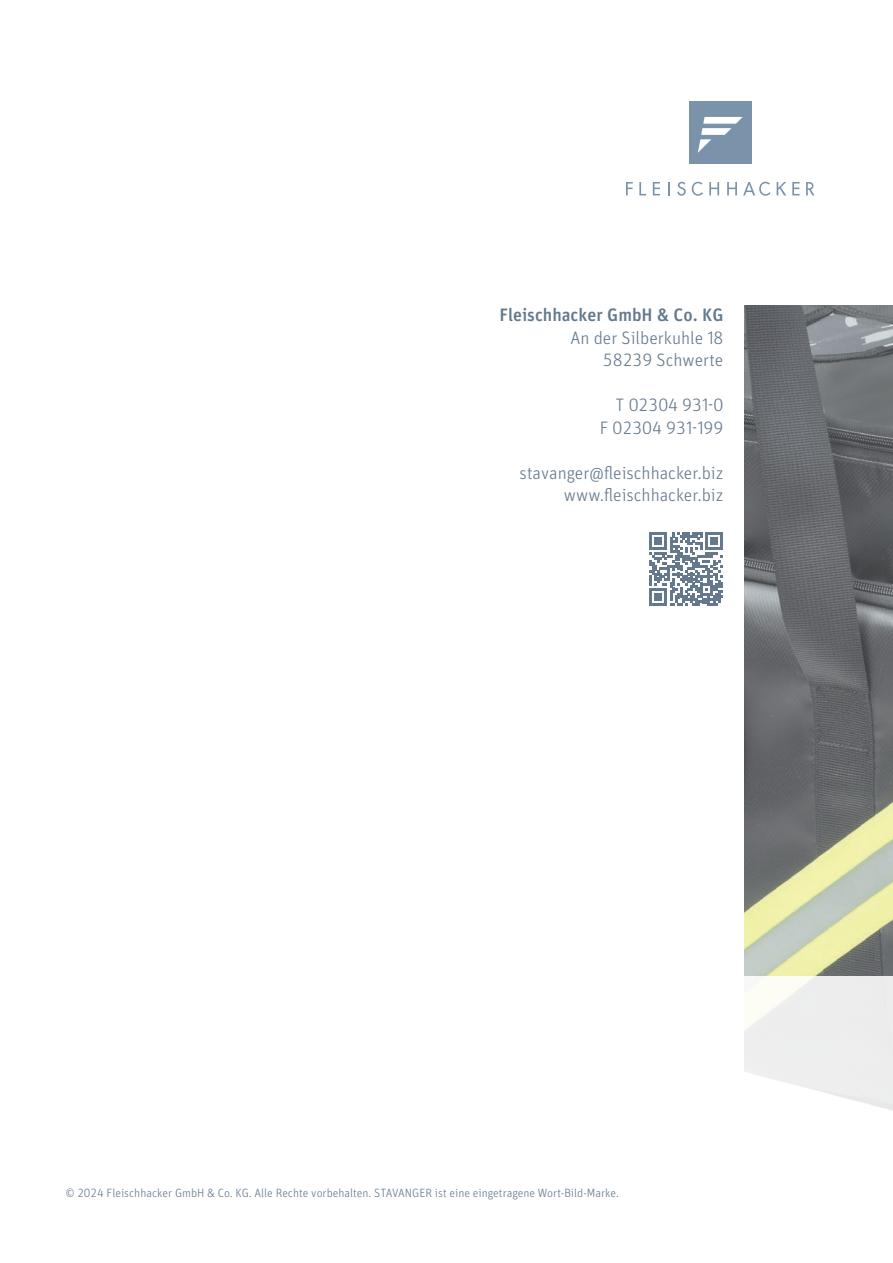
<style>
.page{position:relative;width:893px;height:1263px;background:#fff}
.page>*{position:absolute;margin:0;border:0;box-sizing:border-box;transform-origin:0 0}
.t1{font:300 18px/22.5px "Unit Pro";color:#64798d;text-align:right}
.t2{font:500 18px "Unit Pro";color:#64798d}
.t3{font:300 12px "Unit Pro";color:#64798d}
</style>
<div class="page">
<img style="left:744px;top:306px;width:149px;height:670px">
<svg style="left:650px;top:532px;width:73px;height:74px"></svg>
<svg style="left:677px;top:182px;width:9px;height:14px"></svg>
<svg style="left:692px;top:182px;width:11px;height:14px"></svg>
<svg style="left:639px;top:182px;width:7px;height:13px"></svg>
<svg style="left:626px;top:182px;width:7px;height:13px"></svg>
<svg style="left:653px;top:182px;width:7px;height:13px"></svg>
<svg style="left:792px;top:182px;width:8px;height:13px"></svg>
<svg style="left:668px;top:182px;width:2px;height:13px"></svg>
<svg style="left:727px;top:182px;width:10px;height:13px"></svg>
<svg style="left:709px;top:182px;width:10px;height:13px"></svg>
<svg style="left:777px;top:182px;width:9px;height:13px"></svg>
<svg style="left:743px;top:182px;width:28px;height:14px"></svg>
<svg style="left:806px;top:182px;width:8px;height:13px"></svg>
<div style="left:689px;top:101px;width:63px;height:63px;background:#7a93aa"></div>
<svg style="left:698px;top:117px;width:45px;height:36px"></svg>
<div style="left:744px;top:976px;width:149px;height:185px;background:linear-gradient(to right,#f9f9f8,#f0f0f1)"></div>
<p class="t2" style="left:499px;top:302px;width:226px">Fleischhacker GmbH &amp; Co. KG</p>
<p class="t1" style="left:571px;top:326px;width:154px">An der Silberkuhle 18<br>58239 Schwerte</p>
<p class="t1" style="left:600px;top:393px;width:125px">T 02304 931-0<br>F 02304 931-199</p>
<p class="t1" style="left:520px;top:461px;width:205px">stavanger@fleischhacker.biz www.fleischhacker.biz</p>
<p class="t3" style="left:66px;top:1185px;width:555px">© 2024 Fleischhacker GmbH &amp; Co. KG. Alle Rechte vorbehalten. STAVANGER ist eine eingetragene Wort-Bild-Marke.</p>
</div>
